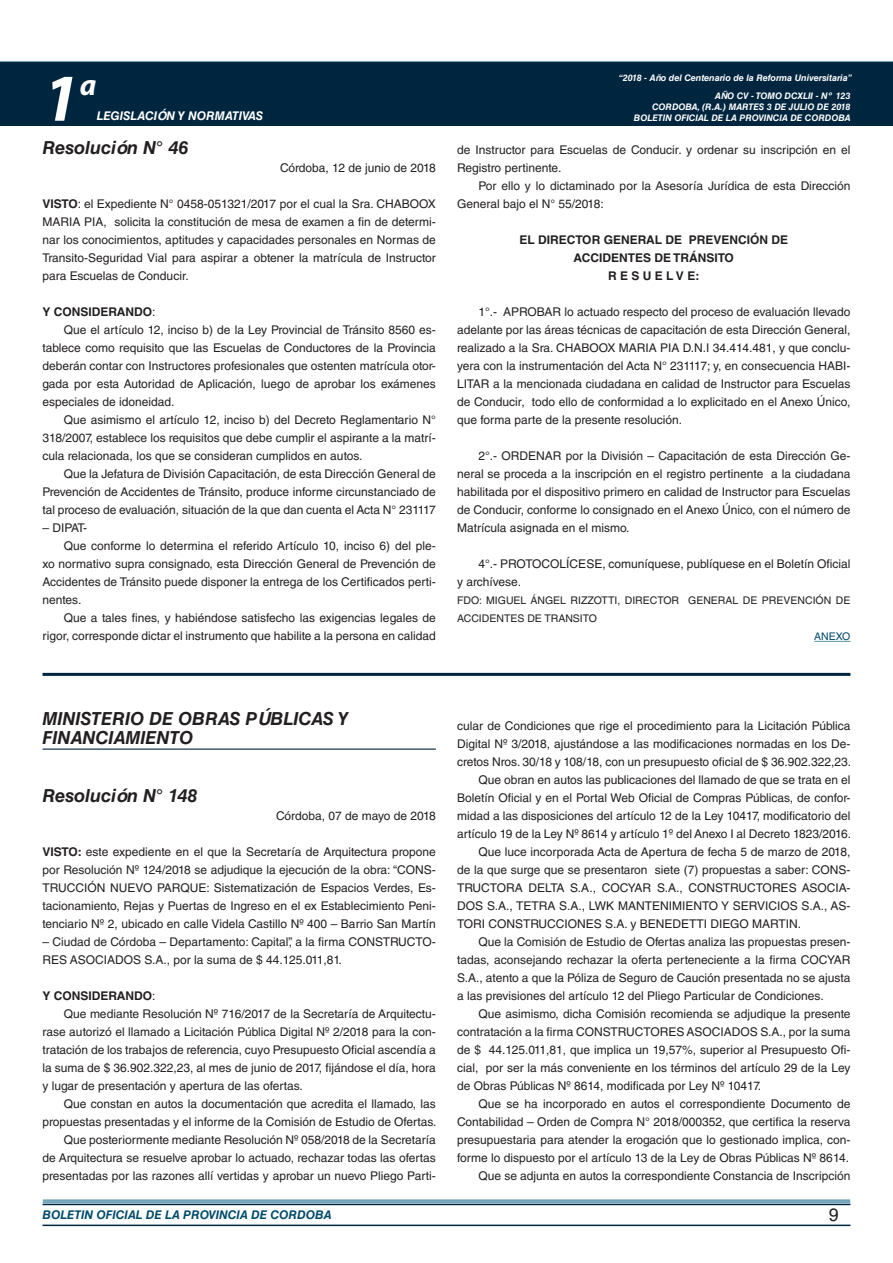
<style>
.page{position:relative;width:893px;height:1263px;background:#fff}
.page>*{position:absolute;margin:0;border:0;box-sizing:border-box;transform-origin:0 0}
.t1{font:italic 700 67.5px "Myriad Pro";color:#fff}
.t2{font:italic 700 30px "Myriad Pro";color:#fff}
.NOMBRE_DE_MINISTERIO{font:italic 700 18px/19.5px "Helvetica LT Std";color:#231f20}
.DOC__N{font:italic 700 18px "Helvetica LT Std";color:#231f20}
.t3{font:18px "Helvetica LT Std";color:#231f20}
.TEXTO_BASE{font:12px/18px "Helvetica LT Std";color:#231f20;text-align:justify}
.TEXTO_BASE-2{font:700 12px "Helvetica LT Std";color:#231f20}
.t4{font:italic 700 12px "Helvetica LT Std";color:#004b6c}
.t5{font:italic 700 12px "Helvetica LT Std";color:#fff}
.FIRMA{font:10.5px/18px "Helvetica LT Std";color:#231f20}
.ANEXO{font:10.5px "Helvetica LT Std";color:#004b6c}
.t6{font:italic 700 9px/10.8px "Helvetica LT Std";color:#fff;text-align:right}
.s1{font-weight:700}
.s2{font-weight:400}
</style>
<div class="page">
<div style="left:0;top:61px;width:893px;height:6px;background:#73a5b8"></div>
<div style="left:0;top:62px;width:893px;height:64px;background:#00263f"></div>
<hr style="left:43px;top:1224px;width:807px;height:2px;background:#00263f">
<div style="left:42px;top:1198px;width:809px;height:8px;background:#fff;opacity:.75"></div>
<hr style="left:814px;top:641px;width:36px;height:1px;background:#5c93aa">
<hr style="left:43px;top:673px;width:807px;height:3px;background:#00263f">
<hr style="left:43px;top:748px;width:393px;height:2px;background:#00263f">
<h1 class="t1" style="left:43px;top:54px;width:38px">1</h1>
<h2 class="t2" style="left:80px;top:66px;width:18px">a</h2>
<p class="t5" style="left:97px;top:109px;width:168px">LEGISLACIÓN Y NORMATIVAS</p>
<p class="DOC__N" style="left:43px;top:136px;width:147px">Resolución N° 46</p>
<p class="TEXTO_BASE" style="left:280px;top:159px;width:157px">Córdoba, 12 de junio de 2018</p>
<p class="TEXTO_BASE" style="left:43px;top:195px;width:395px"><span class="s1">VISTO</span>: el Expediente N° 0458-051321/2017 por el cual la Sra. CHABOOX MARIA PIA, solicita la constitución de mesa de examen a fin de determi&shy;nar los conocimientos, aptitudes y capacidades personales en Normas de Transito-Seguridad Vial para aspirar a obtener la matrícula de Instructor para Escuelas de Conducir.</p>
<p class="TEXTO_BASE-2" style="left:43px;top:304px;width:115px">Y CONSIDERANDO<span class="s2">:</span></p>
<p class="TEXTO_BASE" style="left:43px;top:321px;width:395px;text-indent:21px">Que el artículo 12, inciso b) de la Ley Provincial de Tránsito 8560 es&shy;tablece como requisito que las Escuelas de Conductores de la Provincia deberán contar con Instructores profesionales que ostenten matrícula otor&shy;gada por esta Autoridad de Aplicación, luego de aprobar los exámenes especiales de idoneidad.</p>
<p class="TEXTO_BASE" style="left:43px;top:411px;width:395px;text-indent:21px">Que asimismo el artículo 12, inciso b) del Decreto Reglamentario N° 318/2007, establece los requisitos que debe cumplir el aspirante a la matrí&shy;cula relacionada, los que se consideran cumplidos en autos.</p>
<p class="TEXTO_BASE" style="left:43px;top:465px;width:395px;text-indent:21px">Que la Jefatura de División Capacitación, de esta Dirección General de Prevención de Accidentes de Tránsito, produce informe circunstanciado de tal proceso de evaluación, situación de la que dan cuenta el Acta N° 231117</p>
<p class="TEXTO_BASE" style="left:43px;top:519px;width:46px">– DIPAT-</p>
<p class="TEXTO_BASE" style="left:43px;top:537px;width:395px;text-indent:21px">Que conforme lo determina el referido Artículo 10, inciso 6) del ple&shy;xo normativo supra consignado, esta Dirección General de Prevención de Accidentes de Tránsito puede disponer la entrega de los Certificados perti&shy;nentes.</p>
<p class="TEXTO_BASE" style="left:43px;top:609px;width:395px;text-align:right">Que a tales fines, y habiéndose satisfecho las exigencias legales de rigor, corresponde dictar el instrumento que habilite a la persona en calidad</p>
<p class="t6" style="left:619px;top:72px;width:235px">“2018 - Año del Centenario de la Reforma Universitaria”</p>
<p class="t6" style="left:634px;top:91px;width:218px">AÑO CV - TOMO DCXLII - Nº 123<br>CORDOBA, (R.A.) MARTES 3 DE JULIO DE 2018<br>BOLETIN OFICIAL DE LA PROVINCIA DE CORDOBA</p>
<p class="TEXTO_BASE" style="left:457px;top:141px;width:395px">de Instructor para Escuelas de Conducir. y ordenar su inscripción en el<br>Registro pertinente.</p>
<p class="TEXTO_BASE" style="left:457px;top:177px;width:395px;text-indent:21px">Por ello y lo dictaminado por la Asesoría Jurídica de esta Dirección<br>General bajo el N° 55/2018:</p>
<p class="TEXTO_BASE-2" style="left:519px;top:232px;width:270px">EL DIRECTOR GENERAL DE PREVENCIÓN DE</p>
<p class="TEXTO_BASE-2" style="left:574px;top:250px;width:162px">ACCIDENTES DE TRÁNSITO</p>
<p class="TEXTO_BASE-2" style="left:608px;top:268px;width:93px">R E S U E L V E:</p>
<p class="TEXTO_BASE" style="left:457px;top:303px;width:395px;text-indent:21px">1°.- APROBAR lo actuado respecto del proceso de evaluación llevado adelante por las áreas técnicas de capacitación de esta Dirección General, realizado a la Sra. CHABOOX MARIA PIA D.N.I 34.414.481, y que conclu&shy;yera con la instrumentación del Acta N° 231117; y, en consecuencia HABI-LITAR a la mencionada ciudadana en calidad de Instructor para Escuelas de Conducir, todo ello de conformidad a lo explicitado en el Anexo Único, que forma parte de la presente resolución.</p>
<p class="TEXTO_BASE" style="left:457px;top:447px;width:395px;text-indent:21px">2°.- ORDENAR por la División – Capacitación de esta Dirección Ge&shy;neral se proceda a la inscripción en el registro pertinente a la ciudadana habilitada por el dispositivo primero en calidad de Instructor para Escuelas de Conducir, conforme lo consignado en el Anexo Único, con el número de Matrícula asignada en el mismo.</p>
<p class="TEXTO_BASE" style="left:457px;top:555px;width:395px;text-indent:21px">4°.- PROTOCOLÍCESE, comuníquese, publíquese en el Boletín Oficial y archívese.</p>
<p class="FIRMA" style="left:457px;top:591px;width:395px">FDO: MIGUEL ÁNGEL RIZZOTTI, DIRECTOR GENERAL DE PREVENCIÓN DE<br>ACCIDENTES DE TRANSITO</p>
<p class="ANEXO" style="left:814px;top:630px;width:38px">ANEXO</p>
<p class="NOMBRE_DE_MINISTERIO" style="left:43px;top:708px;width:307px">MINISTERIO DE OBRAS PÚBLICAS Y<br>FINANCIAMIENTO</p>
<p class="DOC__N" style="left:43px;top:784px;width:156px">Resolución N° 148</p>
<p class="TEXTO_BASE" style="left:276px;top:807px;width:161px">Córdoba, 07 de mayo de 2018</p>
<p class="TEXTO_BASE" style="left:43px;top:843px;width:395px"><span class="s1">VISTO:</span> este expediente en el que la Secretaría de Arquitectura propone por Resolución Nº 124/2018 se adjudique la ejecución de la obra: “CONS-TRUCCIÓN NUEVO PARQUE: Sistematización de Espacios Verdes, Es&shy;tacionamiento, Rejas y Puertas de Ingreso en el ex Establecimiento Peni&shy;tenciario Nº 2, ubicado en calle Videla Castillo Nº 400 – Barrio San Martín</p>
<p class="TEXTO_BASE" style="left:43px;top:933px;width:395px">– Ciudad de Córdoba – Departamento: Capital”, a la firma CONSTRUCTO-<br>RES ASOCIADOS S.A., por la suma de $ 44.125.011,81.</p>
<p class="TEXTO_BASE-2" style="left:43px;top:988px;width:115px">Y CONSIDERANDO<span class="s2">:</span></p>
<p class="TEXTO_BASE" style="left:43px;top:1005px;width:395px;text-indent:21px">Que mediante Resolución Nº 716/2017 de la Secretaría de Arquitectu&shy;rase autorizó el llamado a Licitación Pública Digital Nº 2/2018 para la con&shy;tratación de los trabajos de referencia, cuyo Presupuesto Oficial ascendía a la suma de $ 36.902.322,23, al mes de junio de 2017, fijándose el día, hora y lugar de presentación y apertura de las ofertas.</p>
<p class="TEXTO_BASE" style="left:43px;top:1095px;width:395px;text-align:right">Que constan en autos la documentación que acredita el llamado, las propuestas presentadas y el informe de la Comisión de Estudio de Ofertas.</p>
<p class="TEXTO_BASE" style="left:43px;top:1131px;width:395px;text-indent:21px">Que posteriormente mediante Resolución Nº 058/2018 de la Secretaría de Arquitectura se resuelve aprobar lo actuado, rechazar todas las ofertas presentadas por las razones allí vertidas y aprobar un nuevo Pliego Parti-</p>
<p class="TEXTO_BASE" style="left:457px;top:717px;width:396px">cular de Condiciones que rige el procedimiento para la Licitación Pública Digital Nº 3/2018, ajustándose a las modificaciones normadas en los De&shy;cretos Nros. 30/18 y 108/18, con un presupuesto oficial de $ 36.902.322,23.</p>
<p class="TEXTO_BASE" style="left:457px;top:771px;width:396px;text-indent:21px">Que obran en autos las publicaciones del llamado de que se trata en el Boletín Oficial y en el Portal Web Oficial de Compras Públicas, de confor&shy;midad a las disposiciones del artículo 12 de la Ley 10417, modificatorio del artículo 19 de la Ley Nº 8614 y artículo 1º del Anexo I al Decreto 1823/2016.</p>
<p class="TEXTO_BASE" style="left:457px;top:843px;width:395px;text-indent:21px">Que luce incorporada Acta de Apertura de fecha 5 de marzo de 2018, de la que surge que se presentaron siete (7) propuestas a saber: CONS-TRUCTORA DELTA S.A., COCYAR S.A., CONSTRUCTORES ASOCIA-DOS S.A., TETRA S.A., LWK MANTENIMIENTO Y SERVICIOS S.A., AS-TORI CONSTRUCCIONES S.A. y BENEDETTI DIEGO MARTIN.</p>
<p class="TEXTO_BASE" style="left:457px;top:933px;width:395px;text-indent:21px">Que la Comisión de Estudio de Ofertas analiza las propuestas presen&shy;tadas, aconsejando rechazar la oferta perteneciente a la firma COCYAR S.A., atento a que la Póliza de Seguro de Caución presentada no se ajusta a las previsiones del artículo 12 del Pliego Particular de Condiciones.</p>
<p class="TEXTO_BASE" style="left:457px;top:1005px;width:395px;text-indent:21px">Que asimismo, dicha Comisión recomienda se adjudique la presente contratación a la firma CONSTRUCTORES ASOCIADOS S.A., por la suma de $ 44.125.011,81, que implica un 19,57%, superior al Presupuesto Ofi&shy;cial, por ser la más conveniente en los términos del artículo 29 de la Ley de Obras Públicas Nº 8614, modificada por Ley Nº 10417.</p>
<p class="TEXTO_BASE" style="left:457px;top:1095px;width:395px;text-indent:21px">Que se ha incorporado en autos el correspondiente Documento de Contabilidad – Orden de Compra N° 2018/000352, que certifica la reserva presupuestaria para atender la erogación que lo gestionado implica, con&shy;forme lo dispuesto por el artículo 13 de la Ley de Obras Públicas Nº 8614.</p>
<p class="TEXTO_BASE" style="left:478px;top:1167px;width:374px">Que se adjunta en autos la correspondiente Constancia de Inscripción</p>
<p class="t4" style="left:43px;top:1208px;width:290px">BOLETIN OFICIAL DE LA PROVINCIA DE CORDOBA</p>
<h3 class="t3" style="left:829px;top:1204px;width:12px">9</h3>
</div>
